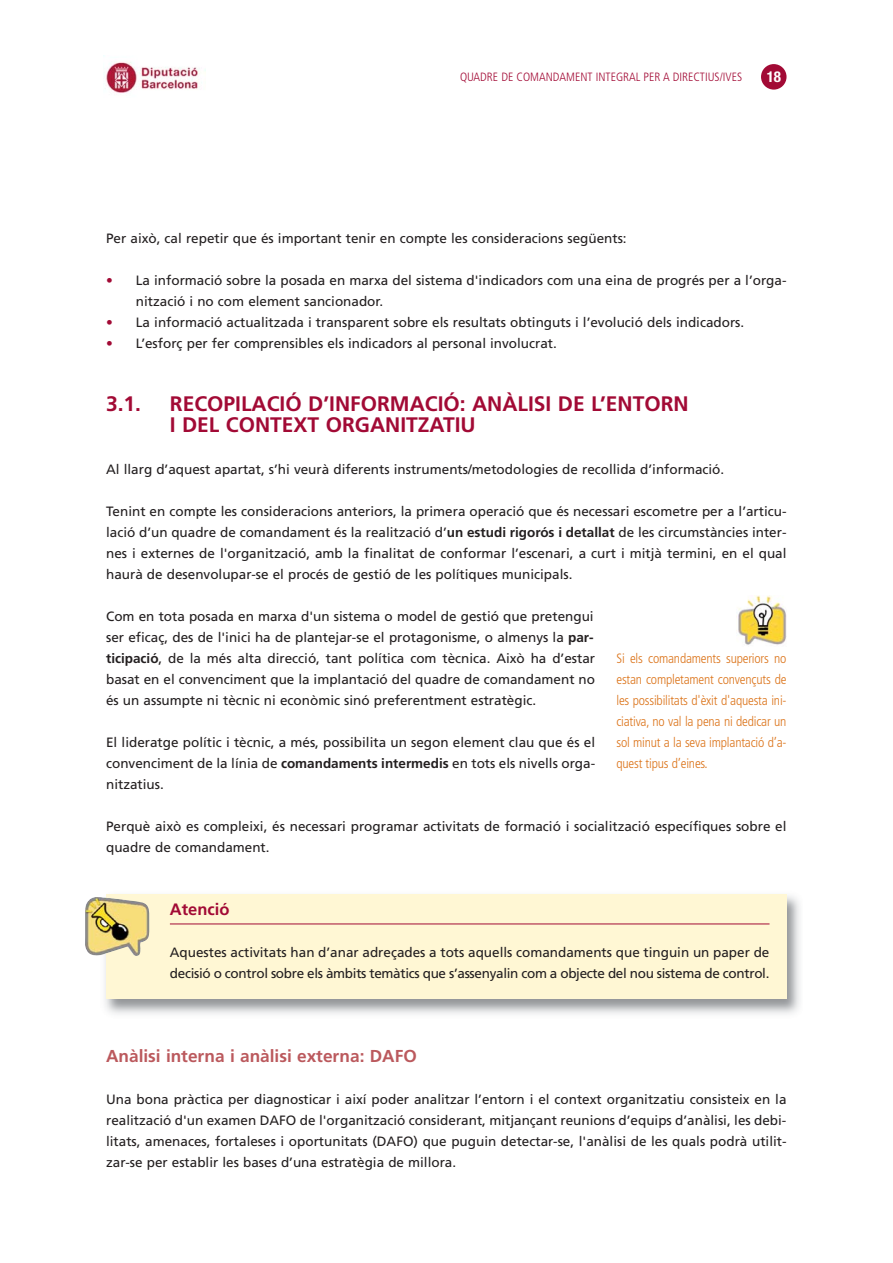
<style>
.page{position:relative;width:893px;height:1263px;background:#fff}
.page>*{position:absolute;margin:0;border:0;box-sizing:border-box;transform-origin:0 0}
.t1{font:700 21px/21px "Frutiger LT Std";color:#a20a35}
.t2{font:700 17.25px "Frutiger LT Std";color:#bb595d}
.t3{font:700 16.5px "Frutiger LT Std";color:#a20a35}
.t4{font:700 condensed 15px "Helvetica Neue";color:#fff}
.t5{font:13.5px/21px "Frutiger";color:#231f20;text-align:justify}
.t6{font:300 condensed 13.5px/21px "Frutiger LT Std";letter-spacing:-.015em;color:#dc751c;text-align:justify}
.t7{font:13.5px/21px "Frutiger";letter-spacing:-.02em;color:#231f20}
.t8{font:300 condensed 12px "Frutiger";color:#a20a35}
.s1{color:#a20a35}
.s2{font-family:"Frutiger LT Std";font-weight:700}
</style>
<div class="page">
<img style="left:105px;top:894px;width:695px;height:120px">
<div style="left:106px;top:895px;width:680px;height:104px;background:#fff7d4"></div>
<img style="left:85px;top:897px;width:64px;height:60px">
<hr style="left:170px;top:924px;width:599px;height:1px;background:#a20a35">
<img style="left:104px;top:62px;width:102px;height:31px">
<div style="left:761px;top:64px;width:25px;height:26px;background:#a20a35;border-radius:50%"></div>
<img style="left:738px;top:596px;width:48px;height:49px">
<p class="t8" style="left:460px;top:72px;width:284px">QUADRE DE COMANDAMENT INTEGRAL PER A DIRECTIUS/IVES</p>
<p class="t4" style="left:767px;top:68px;width:16px">18</p>
<p class="t5" style="left:106px;top:229px;width:522px">Per això, cal repetir que és important tenir en compte les consideracions següents:</p>
<p class="t5" style="left:136px;top:271px;width:652px;text-indent:-30px"><span class="s1">•</span> La informació sobre la posada en marxa del sistema d'indicadors com una eina de progrés per a l’orga&shy;nització i no com element sancionador.</p>
<p class="t5" style="left:106px;top:313px;width:640px"><span class="s1">•</span> La informació actualitzada i transparent sobre els resultats obtinguts i l’evolució dels indicadors.</p>
<p class="t5" style="left:106px;top:334px;width:452px"><span class="s1">•</span> L’esforç per fer comprensibles els indicadors al personal involucrat.</p>
<h1 class="t1" style="left:106px;top:395px;width:37px">3.1.</h1>
<h1 class="t1" style="left:170px;top:395px;width:520px">RECOPILACIÓ D’INFORMACIÓ: ANÀLISI DE L’ENTORN<br>I DEL CONTEXT ORGANITZATIU</h1>
<p class="t5" style="left:106px;top:460px;width:620px">Al llarg d’aquest apartat, s’hi veurà diferents instruments/metodologies de recollida d’informació.</p>
<p class="t5" style="left:106px;top:502px;width:682px">Tenint en compte les consideracions anteriors, la primera operació que és necessari escometre per a l’articu&shy;lació d’un quadre de comandament és la realització d’<span class="s2">un estudi rigorós i detallat</span> de les circumstàncies inter&shy;nes i externes de l'organització, amb la finalitat de conformar l’escenari, a curt i mitjà termini, en el qual haurà de desenvolupar-se el procés de gestió de les polítiques municipals.</p>
<p class="t5" style="left:106px;top:607px;width:490px">Com en tota posada en marxa d'un sistema o model de gestió que pretengui ser eficaç, des de l'inici ha de plantejar-se el protagonisme, o almenys la <span class="s2">par&shy;ticipació</span>, de la més alta direcció, tant política com tècnica. Això ha d’estar basat en el convenciment que la implantació del quadre de comandament no és un assumpte ni tècnic ni econòmic sinó preferentment estratègic.</p>
<p class="t5" style="left:106px;top:733px;width:490px">El lideratge polític i tècnic, a més, possibilita un segon element clau que és el convenciment de la línia de <span class="s2">comandaments intermedis</span> en tots els nivells orga&shy;nitzatius.</p>
<p class="t5" style="left:106px;top:817px;width:682px">Perquè això es compleixi, és necessari programar activitats de formació i socialització específiques sobre el quadre de comandament.</p>
<p class="t6" style="left:616px;top:649px;width:172px">Si els comandaments superiors no estan completament convençuts de les possibilitats d'èxit d'aquesta ini&shy;ciativa, no val la pena ni dedicar un sol minut a la seva implantació d’a&shy;quest tipus d’eines.</p>
<p class="t3" style="left:170px;top:903px;width:61px">Atenció</p>
<p class="t7" style="left:170px;top:943px;width:601px">Aquestes activitats han d’anar adreçades a tots aquells comandaments que tinguin un paper de decisió o control sobre els àmbits temàtics que s’assenyalin com a objecte del nou sistema de control.</p>
<p class="t2" style="left:106px;top:1049px;width:312px">Anàlisi interna i anàlisi externa: DAFO</p>
<p class="t5" style="left:106px;top:1090px;width:682px">Una bona pràctica per diagnosticar i així poder analitzar l’entorn i el context organitzatiu consisteix en la realització d'un examen DAFO de l'organització considerant, mitjançant reunions d’equips d’anàlisi, les debi&shy;litats, amenaces, fortaleses i oportunitats (DAFO) que puguin detectar-se, l'anàlisi de les quals podrà utilit&shy;zar-se per establir les bases d’una estratègia de millora.</p>
</div>
